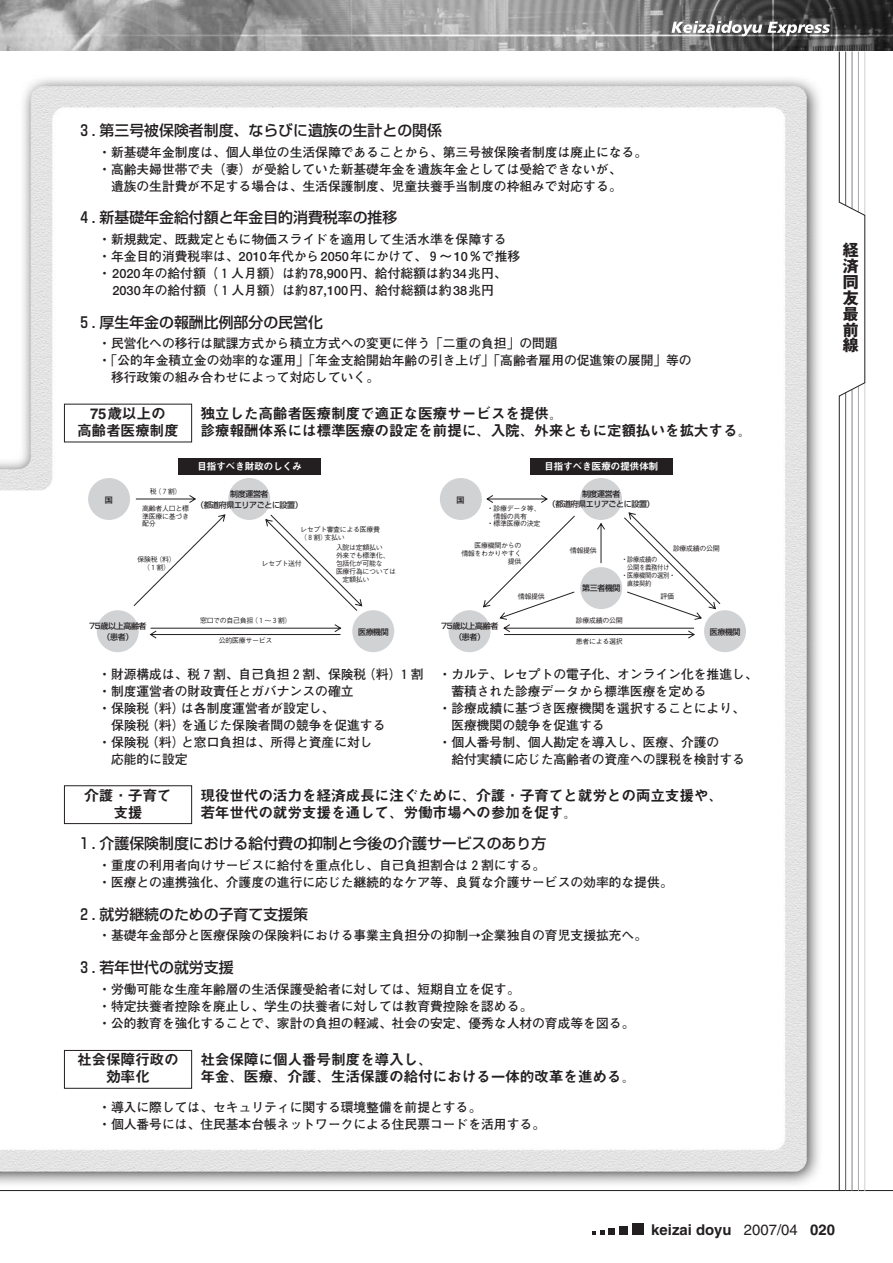
<style>
.page{position:relative;width:893px;height:1263px;background:#fff}
.page>*{position:absolute;margin:0;border:0;box-sizing:border-box;transform-origin:0 0}
.t1{font:700 15.9px/15.9px "Gothic MB101";color:#231f20;text-align:justify}
.t2{font:14.85px/17px "Midashi Go MB31";letter-spacing:-.025em;color:#231f20}
.t3{font:500 14.85px "Shin Go";color:#231f20}
.t4{font:700 14.85px "Helvetica";color:#231f20}
.t5{font:700 12.75px/17px "Futo Go B101";color:#231f20}
.t6{font:10.05px "Midashi Go MB31";letter-spacing:-.05em;color:#fff}
.t7{font:500 7.95px/10.9px "Shin Go";letter-spacing:-.05em;color:#231f20;text-align:center}
.t8{font:500 7.05px/7.9px "Gothic BBB";letter-spacing:-.05em;color:#231f20}
.t9{font:500 7.05px/7.9px "Gothic BBB";letter-spacing:-.05em;color:#231f20;scale:.9 1}
.s1{font-weight:400}
</style>
<div class="page">
<img style="left:0;top:78px;width:820px;height:1107px">
<svg style="left:592px;top:1230px;width:12px;height:5px"></svg>
<div style="left:608px;top:1228px;width:7px;height:7px;background:#231f20"></div>
<div style="left:619px;top:1226px;width:8px;height:9px;background:#231f20"></div>
<div style="left:632px;top:1223px;width:11px;height:12px;background:#231f20"></div>
<img style="left:0;top:0;width:892px;height:51px">
<svg style="left:671px;top:21px;width:159px;height:15px"></svg>
<hr style="left:0;top:1190px;width:892px;height:1px;background:#231f20">
<svg style="left:838px;top:51px;width:27px;height:1140px"></svg>
<div style="left:178px;top:458px;width:142px;height:17px;background:#231f20"></div>
<div style="left:88px;top:478px;width:42px;height:42px;background:#d1d2d4;border-radius:50%"></div>
<div style="left:97px;top:610px;width:42px;height:42px;background:#d1d2d4;border-radius:50%"></div>
<div style="left:352px;top:610px;width:42px;height:42px;background:#d1d2d4;border-radius:50%"></div>
<div style="left:228px;top:478px;width:42px;height:42px;background:#d1d2d4;border-radius:50%"></div>
<svg style="left:133px;top:494px;width:16px;height:118px"></svg>
<div style="left:440px;top:478px;width:42px;height:42px;background:#d1d2d4;border-radius:50%"></div>
<div style="left:448px;top:610px;width:42px;height:42px;background:#d1d2d4;border-radius:50%"></div>
<div style="left:704px;top:610px;width:42px;height:42px;background:#d1d2d4;border-radius:50%"></div>
<div style="left:580px;top:478px;width:42px;height:42px;background:#d1d2d4;border-radius:50%"></div>
<svg style="left:149px;top:494px;width:572px;height:145px"></svg>
<div style="left:530px;top:458px;width:142px;height:17px;background:#231f20"></div>
<div style="left:64px;top:786px;width:128px;height:38px;border:1px solid #231f20"></div>
<div style="left:64px;top:1050px;width:128px;height:39px;border:1px solid #231f20"></div>
<p class="t3" style="left:77px;top:125px;width:366px">３. 第三号被保険者制度、ならびに遺族の生計との関係</p>
<p class="t5" style="left:98px;top:145px;width:550px">・新基礎年金制度は、個人単位の生活保障であることから、第三号被保険者制度は廃止になる。</p>
<p class="t5" style="left:98px;top:162px;width:525px">・高齢夫婦世帯で夫（妻）が受給していた新基礎年金を遺族年金としては受給できないが、</p>
<p class="t5" style="left:111px;top:179px;width:512px">遺族の生計費が不足する場合は、生活保護制度、児童扶養手当制度の枠組みで対応する。</p>
<p class="t3" style="left:77px;top:212px;width:322px">４. 新基礎年金給付額と年金目的消費税率の推移</p>
<p class="t5" style="left:98px;top:232px;width:410px">・新規裁定、既裁定ともに物価スライドを適用して生活水準を保障する</p>
<p class="t5" style="left:98px;top:249px;width:423px">・年金目的消費税率は、2010年代から2050年にかけて、９～10％で推移</p>
<p class="t5" style="left:98px;top:266px;width:410px">・2020年の給付額（１人月額）は約78,900円、給付総額は約34兆円、</p>
<p class="t5" style="left:112px;top:283px;width:383px">2030年の給付額（１人月額）は約87,100円、給付総額は約38兆円</p>
<p class="t3" style="left:77px;top:316px;width:247px">５. 厚生年金の報酬比例部分の民営化</p>
<p class="t5" style="left:98px;top:336px;width:461px">・民営化への移行は賦課方式から積立方式への変更に伴う「二重の負担」の問題</p>
<p class="t5" style="left:98px;top:354px;width:595px">・「公的年金積立金の効率的な運用」「年金支給開始年齢の引き上げ」「高齢者雇用の促進策の展開」等の</p>
<p class="t5" style="left:111px;top:371px;width:269px">移行政策の組み合わせによって対応していく。</p>
<p class="t2" style="left:77px;top:407px;width:103px;text-align:center">75歳以上の<br>高齢者医療制度</p>
<p class="t2" style="left:200px;top:407px;width:553px">独立した高齢者医療制度で適正な医療サービスを提供。<br>診療報酬体系には標準医療の設定を前提に、入院、外来ともに定額払いを拡大する。</p>
<p class="t6" style="left:197px;top:462px;width:106px">目指すべき財政のしくみ</p>
<p class="t6" style="left:544px;top:462px;width:116px">目指すべき医療の提供体制</p>
<p class="t7" style="left:105px;top:495px;width:9px">国</p>
<p class="t8" style="left:150px;top:489px;width:33px">税（７割）</p>
<p class="t8" style="left:142px;top:505px;width:48px;text-align:justify">高齢者人口と標準医療に基づき配分</p>
<p class="t8" style="left:137px;top:557px;width:40px;text-align:center">保険税（料）（１割）</p>
<p class="t7" style="left:89px;top:622px;width:59px">75歳以上高齢者（患者）</p>
<p class="t7" style="left:196px;top:490px;width:108px">制度運営者<br>（都道府県エリアごとに設置）</p>
<p class="t7" style="left:456px;top:495px;width:9px">国</p>
<p class="t7" style="left:548px;top:490px;width:108px;line-height:10.1px">制度運営者<br>（都道府県エリアごとに設置）</p>
<p class="t8" style="left:487px;top:505px;width:55px">・診療データ等、　情報の共有<br>・標準医療の決定</p>
<p class="t8" style="left:461px;top:543px;width:62px;text-align:right">医療機関からの<br>情報をわかりやすく提供</p>
<p class="t8" style="left:569px;top:547px;width:28px">情報提供</p>
<p class="t8" style="left:518px;top:594px;width:28px">情報提供</p>
<p class="t8" style="left:575px;top:638px;width:48px">患者による選択</p>
<p class="t8" style="left:300px;top:527px;width:82px">レセプト審査による医療費（８割）支払い</p>
<p class="t8" style="left:336px;top:545px;width:62px">入院は定額払い<br>外来でも標準化、包括化が可能な<br>医療行為については　定額払い</p>
<p class="t8" style="left:673px;top:545px;width:48px">診療成績の公開</p>
<p class="t9" style="left:621px;top:556px;width:62px">・診療成績の<br>　公開を義務付け・医療機関の選別・　直接契約</p>
<p class="t8" style="left:261px;top:560px;width:42px">レセプト送付</p>
<p class="t7" style="left:582px;top:584px;width:40px">第三者機関</p>
<p class="t8" style="left:660px;top:594px;width:15px">評価</p>
<p class="t8" style="left:200px;top:618px;width:93px">窓口での自己負担（１～３割）</p>
<p class="t8" style="left:219px;top:637px;width:55px">公的医療サービス</p>
<p class="t8" style="left:575px;top:618px;width:48px">診療成績の公開</p>
<p class="t7" style="left:441px;top:622px;width:59px">75歳以上高齢者（患者）</p>
<p class="t7" style="left:709px;top:627px;width:32px">医療機関</p>
<p class="t7" style="left:358px;top:627px;width:32px">医療機関</p>
<p class="t5" style="left:98px;top:667px;width:327px">・財源構成は、税７割、自己負担２割、保険税（料）１割</p>
<p class="t5" style="left:98px;top:684px;width:257px">・制度運営者の財政責任とガバナンスの確立</p>
<p class="t5" style="left:98px;top:701px;width:237px">・保険税（料）は各制度運営者が設定し、</p>
<p class="t5" style="left:111px;top:718px;width:276px">保険税（料）を通じた保険者間の競争を促進する</p>
<p class="t5" style="left:98px;top:735px;width:276px">・保険税（料）と窓口負担は、所得と資産に対し</p>
<p class="t5" style="left:111px;top:752px;width:78px">応能的に設定</p>
<p class="t5" style="left:438px;top:667px;width:320px">・カルテ、レセプトの電子化、オンライン化を推進し、</p>
<p class="t5" style="left:451px;top:684px;width:257px">蓄積された診療データから標準医療を定める</p>
<p class="t5" style="left:438px;top:701px;width:308px">・診療成績に基づき医療機関を選択することにより、</p>
<p class="t5" style="left:451px;top:718px;width:155px">医療機関の競争を促進する</p>
<p class="t5" style="left:438px;top:735px;width:282px">・個人番号制、個人勘定を導入し、医療、介護の</p>
<p class="t5" style="left:451px;top:752px;width:295px">給付実績に応じた高齢者の資産への課税を検討する</p>
<p class="t2" style="left:84px;top:788px;width:89px;text-align:center">介護・子育て支援</p>
<p class="t2" style="left:200px;top:788px;width:524px">現役世代の活力を経済成長に注ぐために、介護・子育てと就労との両立支援や、若年世代の就労支援を通して、労働市場への参加を促す。</p>
<p class="t3" style="left:77px;top:838px;width:471px">１. 介護保険制度における給付費の抑制と今後の介護サービスのあり方</p>
<p class="t5" style="left:98px;top:858px;width:576px">・重度の利用者向けサービスに給付を重点化し、自己負担割合は２割にする。<br>・医療との連携強化、介護度の進行に応じた継続的なケア等、良質な介護サービスの効率的な提供。</p>
<p class="t3" style="left:77px;top:908px;width:232px">２. 就労継続のための子育て支援策</p>
<p class="t5" style="left:98px;top:929px;width:550px">・基礎年金部分と医療保険の保険料における事業主負担分の抑制→企業独自の育児支援拡充へ。</p>
<p class="t3" style="left:77px;top:962px;width:158px">３. 若年世代の就労支援</p>
<p class="t5" style="left:98px;top:982px;width:537px">・労働可能な生産年齢層の生活保護受給者に対しては、短期自立を促す。<br>・特定扶養者控除を廃止し、学生の扶養者に対しては教育費控除を認める。<br>・公的教育を強化することで、家計の負担の軽減、社会の安定、優秀な人材の育成等を図る。</p>
<p class="t2" style="left:77px;top:1053px;width:103px;text-align:center">社会保障行政の効率化</p>
<p class="t2" style="left:200px;top:1053px;width:437px">社会保障に個人番号制度を導入し、<br>年金、医療、介護、生活保護の給付における一体的改革を進める。</p>
<p class="t5" style="left:98px;top:1100px;width:448px">・導入に際しては、セキュリティに関する環境整備を前提とする。<br>・個人番号には、住民基本台帳ネットワークによる住民票コードを活用する。</p>
<p class="t1" style="left:842px;top:244px;width:17px">経済同友最前線</p>
<p class="t4" style="left:651px;top:1224px;width:185px">keizai doyu <span class="s1">2007/04</span> 020</p>
</div>
